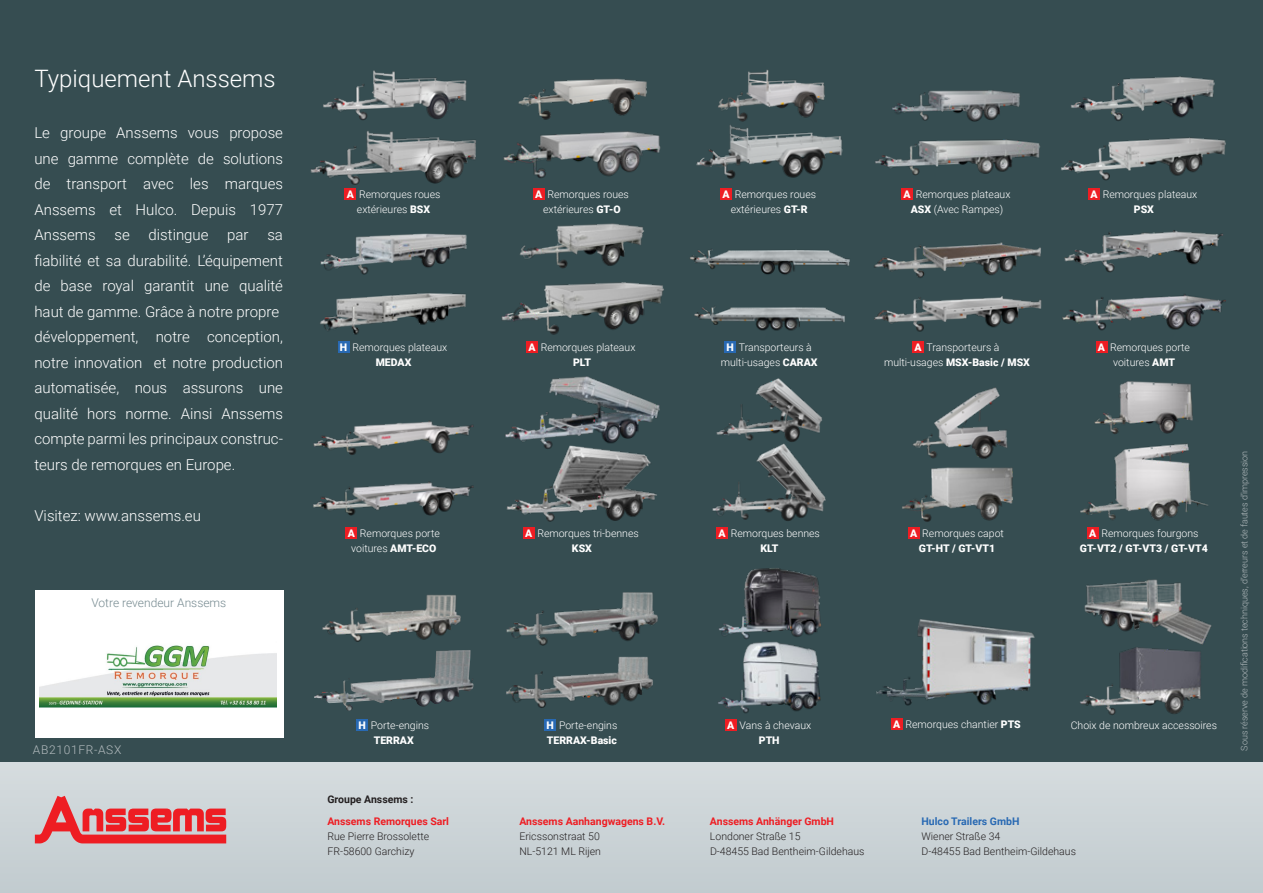
<style>
.page{position:relative;width:1263px;height:893px;background:#fff}
.page>*{position:absolute;margin:0;border:0;box-sizing:border-box;transform-origin:0 0}
.t1{font:300 24px "Roboto";color:#fff}
.t2{font:300 15px/25.5px "Roboto";color:#fff}
.t3{font:300 12px "Roboto";color:#768a90}
.t4{font:300 12px "Roboto";letter-spacing:.055em;color:#b3bbbe}
.t5{font:300 10.5px/15px "Roboto";color:#fff;text-align:center}
.t6{font:300 10.5px "Roboto";color:#231f20}
.t7{font:900 10.5px/15px "Roboto";color:#fff;text-align:center}
.t8{font:700 10.5px "Roboto";color:#ee1d23}
.t9{font:700 10.5px "Roboto";color:#2869b3}
.t10{font:700 10.5px "Roboto";color:#231f20}
.t11{font:300 9px "Roboto";letter-spacing:-.005em;color:#b3bbbe}
.s1{font-weight:900}
.s2{font-weight:300}
</style>
<div class="page">
<div style="left:0;top:501px;width:1263px;height:392px;background:#cbd3d7"></div>
<div style="left:0;top:0;width:1263px;height:762px;background:#364d51"></div>
<img style="left:323px;top:70px;width:144px;height:50px">
<img style="left:310px;top:131px;width:166px;height:54px">
<div style="left:344px;top:188px;width:12px;height:12px;background:#ee1d23"></div>
<img style="left:505px;top:376px;width:155px;height:68px">
<img style="left:506px;top:444px;width:151px;height:78px">
<div style="left:523px;top:527px;width:12px;height:12px;background:#ee1d23"></div>
<img style="left:874px;top:242px;width:167px;height:36px">
<img style="left:874px;top:296px;width:168px;height:36px">
<div style="left:912px;top:341px;width:12px;height:12px;background:#ee1d23"></div>
<img style="left:1061px;top:137px;width:165px;height:44px">
<img style="left:1070px;top:76px;width:145px;height:45px">
<div style="left:1088px;top:188px;width:12px;height:12px;background:#ee1d23"></div>
<img style="left:501px;top:282px;width:163px;height:53px">
<img style="left:519px;top:223px;width:125px;height:46px">
<div style="left:526px;top:341px;width:12px;height:12px;background:#ee1d23"></div>
<img style="left:1094px;top:381px;width:99px;height:53px">
<img style="left:1080px;top:443px;width:128px;height:78px">
<div style="left:1087px;top:527px;width:12px;height:12px;background:#ee1d23"></div>
<img style="left:913px;top:387px;width:95px;height:72px">
<img style="left:902px;top:467px;width:111px;height:55px">
<div style="left:908px;top:527px;width:11px;height:12px;background:#ee1d23"></div>
<img style="left:503px;top:131px;width:158px;height:47px">
<div style="left:533px;top:189px;width:11px;height:11px;background:#ee1d23"></div>
<img style="left:518px;top:78px;width:129px;height:42px">
<img style="left:696px;top:125px;width:147px;height:54px">
<div style="left:720px;top:189px;width:12px;height:11px;background:#ee1d23"></div>
<img style="left:718px;top:69px;width:107px;height:53px">
<img style="left:1064px;top:230px;width:159px;height:42px">
<div style="left:1096px;top:341px;width:11px;height:12px;background:#ee1d23"></div>
<img style="left:1062px;top:294px;width:164px;height:37px">
<img style="left:313px;top:481px;width:161px;height:35px">
<div style="left:345px;top:527px;width:12px;height:12px;background:#ee1d23"></div>
<img style="left:313px;top:421px;width:161px;height:34px">
<img style="left:712px;top:444px;width:114px;height:77px">
<img style="left:716px;top:378px;width:106px;height:66px">
<div style="left:716px;top:527px;width:12px;height:12px;background:#ee1d23"></div>
<img style="left:320px;top:293px;width:146px;height:42px">
<div style="left:338px;top:341px;width:12px;height:12px;background:#2869b3"></div>
<img style="left:320px;top:233px;width:147px;height:42px">
<img style="left:875px;top:139px;width:165px;height:36px">
<div style="left:901px;top:188px;width:12px;height:12px;background:#ee1d23"></div>
<img style="left:892px;top:90px;width:128px;height:32px">
<div style="left:356px;top:719px;width:12px;height:12px;background:#2869b3"></div>
<img style="left:314px;top:650px;width:146px;height:48px">
<img style="left:322px;top:594px;width:139px;height:48px">
<div style="left:544px;top:719px;width:12px;height:12px;background:#2869b3"></div>
<img style="left:506px;top:656px;width:147px;height:52px">
<img style="left:506px;top:592px;width:152px;height:54px">
<img style="left:876px;top:619px;width:159px;height:87px">
<div style="left:891px;top:718px;width:12px;height:12px;background:#ee1d23"></div>
<div style="left:725px;top:719px;width:12px;height:12px;background:#ee1d23"></div>
<img style="left:718px;top:568px;width:103px;height:146px">
<img style="left:694px;top:307px;width:151px;height:24px">
<img style="left:690px;top:249px;width:160px;height:26px">
<div style="left:724px;top:341px;width:12px;height:12px;background:#2869b3"></div>
<img style="left:1080px;top:647px;width:121px;height:68px">
<img style="left:1084px;top:579px;width:128px;height:66px">
<svg style="left:35px;top:796px;width:191px;height:47px"></svg>
<div style="left:35px;top:590px;width:248px;height:147px;background:#fff"></div>
<img style="left:39px;top:645px;width:237px;height:62px">
<p class="t1" style="left:34px;top:62px;width:243px">Typiquement Anssems</p>
<p class="t2" style="left:34px;top:119px;width:250px">Le groupe Anssems vous propose une gamme complète de solutions de transport avec les marques Anssems et Hulco. Depuis 1977<br>Anssems se distingue par sa fiabilité et sa durabilité. L’équipement de base royal garantit une qualité haut de gamme. Grâce à notre propre développement, notre conception, notre innovation et notre production automatisée, nous assurons une qualité hors norme. Ainsi Anssems compte parmi les principaux construc&shy;teurs de remorques en Europe.</p>
<p class="t2" style="left:34px;top:502px;width:168px">Visitez: www.anssems.eu</p>
<p class="t3" style="left:91px;top:595px;width:136px">Votre revendeur Anssems</p>
<p class="t4" style="left:33px;top:742px;width:90px">AB2101FR-ASX</p>
<p class="t5" style="left:347px;top:186px;width:95px"><span class="s1">A</span> Remorques roues extérieures <span class="s1">BSX</span></p>
<p class="t5" style="left:535px;top:186px;width:95px"><span class="s1">A</span> Remorques roues extérieures <span class="s1">GT-O</span></p>
<p class="t5" style="left:722px;top:186px;width:95px"><span class="s1">A</span> Remorques roues extérieures <span class="s1">GT-R</span></p>
<p class="t5" style="left:903px;top:186px;width:108px"><span class="s1">A</span> Remorques plateaux<br><span class="s1">ASX</span> (Avec Rampes)</p>
<p class="t5" style="left:1090px;top:186px;width:108px"><span class="s1">A</span> Remorques plateaux<br><span class="s1">PSX</span></p>
<p class="t5" style="left:340px;top:339px;width:109px"><span class="s1">H</span> Remorques plateaux<br><span class="s1">MEDAX</span></p>
<p class="t5" style="left:528px;top:339px;width:108px"><span class="s1">A</span> Remorques plateaux<br><span class="s1">PLT</span></p>
<p class="t5" style="left:721px;top:339px;width:98px"><span class="s1">H</span> Transporteurs à multi-usages <span class="s1">CARAX</span></p>
<p class="t5" style="left:884px;top:339px;width:147px"><span class="s1">A</span> Transporteurs à multi-usages <span class="s1">MSX-Basic / MSX</span></p>
<p class="t5" style="left:1098px;top:339px;width:94px"><span class="s1">A</span> Remorques porte voitures <span class="s1">AMT</span></p>
<p class="t5" style="left:348px;top:525px;width:94px"><span class="s1">A</span> Remorques porte voitures <span class="s1">AMT-ECO</span></p>
<p class="t5" style="left:718px;top:525px;width:103px"><span class="s1">A</span> Remorques bennes<br><span class="s1">KLT</span></p>
<p class="t5" style="left:525px;top:525px;width:115px"><span class="s1">A</span> Remorques tri-bennes<br><span class="s1">KSX</span></p>
<p class="t5" style="left:910px;top:525px;width:95px"><span class="s1">A</span> Remorques capot<br><span class="s1">GT-HT / GT-VT1</span></p>
<p class="t7" style="left:1080px;top:525px;width:130px">A <span class="s2">Remorques fourgons<br></span>GT-VT2 / GT-VT3 / GT-VT4</p>
<p class="t5" style="left:358px;top:717px;width:72px"><span class="s1">H</span> Porte-engins<br><span class="s1">TERRAX</span></p>
<p class="t7" style="left:546px;top:717px;width:72px;text-align:left">H <span class="s2">Porte-engins<br></span>TERRAX-Basic</p>
<p class="t5" style="left:727px;top:717px;width:85px"><span class="s1">A</span> Vans à chevaux</p>
<p class="t5" style="left:893px;top:716px;width:129px"><span class="s1">A</span> Remorques chantier <span class="s1">PTS</span></p>
<p class="t7" style="left:759px;top:732px;width:22px">PTH</p>
<p class="t10" style="left:327px;top:791px;width:88px">Groupe Anssems :</p>
<p class="t5" style="left:1071px;top:717px;width:148px">Choix de nombreux accessoires</p>
<p class="t8" style="left:327px;top:813px;width:123px">Anssems Remorques Sarl</p>
<p class="t8" style="left:519px;top:813px;width:147px">Anssems Aanhangwagens B.V.</p>
<p class="t8" style="left:710px;top:813px;width:126px">Anssems Anhänger GmbH</p>
<p class="t9" style="left:921px;top:813px;width:99px">Hulco Trailers GmbH</p>
<p class="t6" style="left:327px;top:828px;width:103px">Rue Pierre Brossolette</p>
<p class="t6" style="left:519px;top:828px;width:82px">Ericssonstraat 50</p>
<p class="t6" style="left:710px;top:828px;width:92px">Londoner Straße 15</p>
<p class="t6" style="left:921px;top:828px;width:80px">Wiener Straße 34</p>
<p class="t6" style="left:327px;top:843px;width:89px">FR-58600 Garchizy</p>
<p class="t6" style="left:519px;top:843px;width:83px">NL-5121 ML Rijen</p>
<p class="t6" style="left:710px;top:843px;width:156px">D-48455 Bad Bentheim-Gildehaus</p>
<p class="t6" style="left:921px;top:843px;width:156px">D-48455 Bad Bentheim-Gildehaus</p>
<p class="t11" style="left:1238px;top:750px;width:301px;rotate:-90deg">Sous réserve de modifications techniques, d’erreurs et de fautes d’impression</p>
</div>
